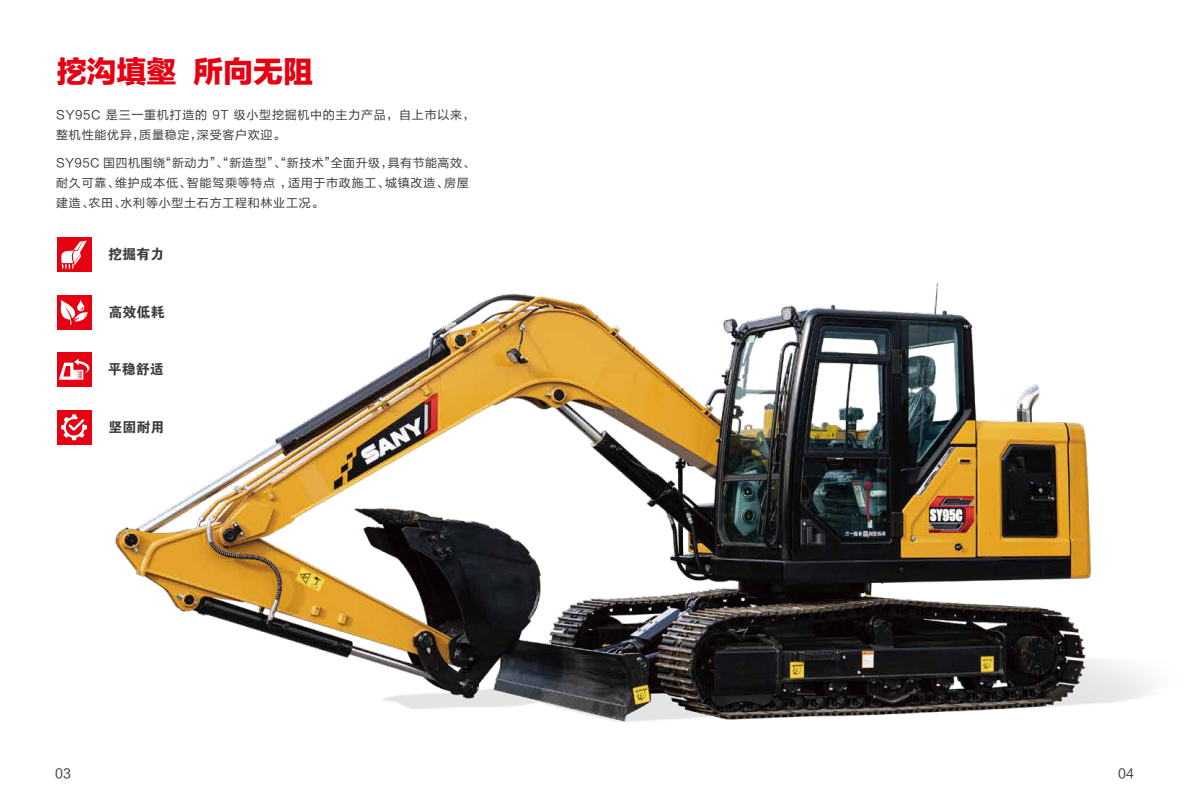
<style>
.page{position:relative;width:1191px;height:808px;background:#fff}
.page>*{position:absolute;margin:0;border:0;box-sizing:border-box;transform-origin:0 0}
.t1{font:30px "FZLTTHK GBK1 0";color:#e60012}
.t2{font:14px "FZDHTK GBK1 0";color:#3d3939}
.t3{font:13px "FZLTHK GBK1 0";color:#3e3a39}
.t4{font:12px/20px "FZLTHK GBK1 0";letter-spacing:.06em;color:#3e3a39}
</style>
<div class="page">
<div style="left:57px;top:353px;width:34px;height:34px;background:#e60012"></div>
<svg style="left:59px;top:358px;width:31px;height:22px"></svg>
<img style="left:115px;top:283px;width:1036px;height:439px">
<div style="left:57px;top:238px;width:34px;height:34px;background:#e60012"></div>
<svg style="left:61px;top:240px;width:26px;height:29px"></svg>
<div style="left:57px;top:295px;width:34px;height:34px;background:#e60012"></div>
<svg style="left:60px;top:300px;width:28px;height:25px"></svg>
<div style="left:57px;top:410px;width:34px;height:34px;background:#e60012"></div>
<svg style="left:61px;top:414px;width:26px;height:26px"></svg>
<h1 class="t1" style="left:57px;top:55px;width:258px">挖沟填壑 所向无阻</h1>
<p class="t4" style="left:56px;top:105px;width:420px">SY95C 是三一重机打造的 9T 级小型挖掘机中的主力产品，自上市以来，整机性能优异，质量稳定，深受客户欢迎。</p>
<p class="t4" style="left:56px;top:153px;width:420px">SY95C 国四机围绕“新动力”、“新造型”、“新技术”全面升级，具有节能高效、耐久可靠、维护成本低、智能驾乘等特点 ，适用于市政施工、城镇改造、房屋建造、农田、水利等小型土石方工程和林业工况。</p>
<p class="t2" style="left:108px;top:247px;width:57px">挖掘有力</p>
<p class="t2" style="left:109px;top:304px;width:58px">高效低耗</p>
<p class="t2" style="left:108px;top:362px;width:57px">平稳舒适</p>
<p class="t2" style="left:108px;top:419px;width:57px">坚固耐用</p>
<p class="t3" style="left:55px;top:766px;width:17px">03</p>
<p class="t3" style="left:1118px;top:766px;width:17px">04</p>
</div>
